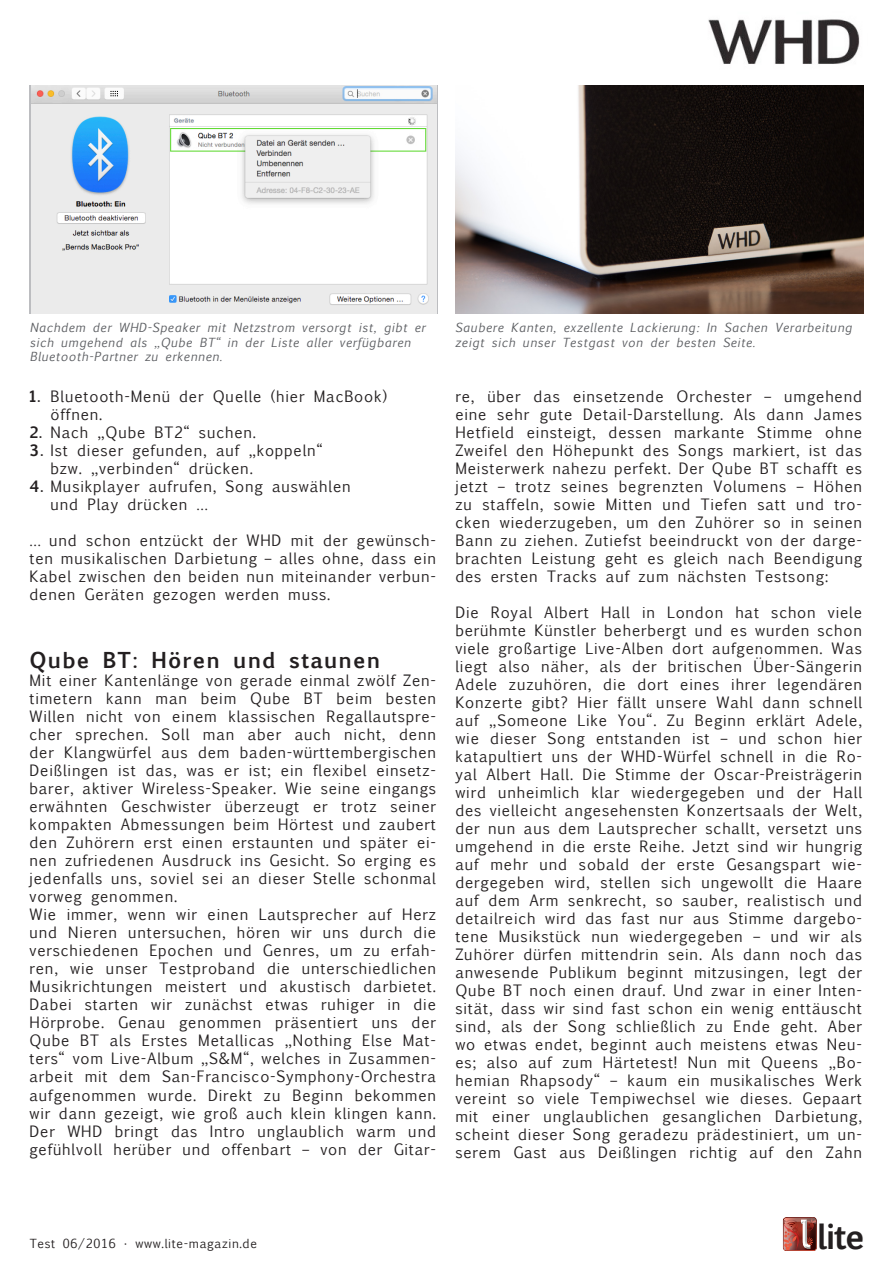
<style>
.page{position:relative;width:893px;height:1263px;background:#fff}
.page>*{position:absolute;margin:0;border:0;box-sizing:border-box;transform-origin:0 0}
.t1{font:700 33.3px "Euphemia UCAS";color:#231f20}
.t2{font:700 21px "Euphemia UCAS";letter-spacing:.055em;color:#231f20}
.t3{font:15px/18px "Euphemia UCAS";letter-spacing:.055em;color:#231f20}
.t4{font:italic 12px/14.4px "Euphemia UCAS";letter-spacing:.055em;color:#5c5e62}
.t5{font:12px "Euphemia UCAS";letter-spacing:.055em;color:#231f20}
.s1{font-weight:700}
</style>
<div class="page">
<div style="left:783px;top:1215px;width:36px;height:36px;background:#231f20;opacity:.75"></div>
<img style="left:708px;top:19px;width:152px;height:45px">
<img style="left:31px;top:85px;width:405px;height:228px">
<img style="left:455px;top:85px;width:408px;height:228px">
<p class="t4" style="left:30px;top:321px;width:397px">Nachdem der WHD-Speaker mit Netzstrom versorgt ist, gibt er sich umgehend als „Qube BT“ in der Liste aller verfügbaren<br>Bluetooth-Partner zu erkennen.</p>
<p class="t4" style="left:455px;top:321px;width:398px">Saubere Kanten, exzellente Lackierung: In Sachen Verarbeitung zeigt sich unser Testgast von der besten Seite.</p>
<p class="t3" style="left:51px;top:387px;width:338px;text-indent:-21px"><span class="s1">1.</span> Bluetooth-Menü der Quelle (hier MacBook) öffnen.</p>
<p class="t3" style="left:30px;top:423px;width:228px"><span class="s1">2.</span> Nach „Qube BT2“ suchen.</p>
<p class="t3" style="left:51px;top:441px;width:274px;text-indent:-21px"><span class="s1">3.</span> Ist dieser gefunden, auf „koppeln“ bzw. „verbinden“ drücken.</p>
<p class="t3" style="left:51px;top:477px;width:302px;text-indent:-21px"><span class="s1">4.</span> Musikplayer aufrufen, Song auswählen und Play drücken …</p>
<p class="t3" style="left:30px;top:531px;width:408px;text-align:justify">… und schon entzückt der WHD mit der gewünsch&shy;ten musikalischen Darbietung – alles ohne, dass ein Kabel zwischen den beiden nun miteinander verbun&shy;denen Geräten gezogen werden muss.</p>
<h2 class="t2" style="left:30px;top:645px;width:352px">Qube BT: Hören und staunen</h2>
<p class="t3" style="left:30px;top:672px;width:408px">Mit einer Kantenlänge von gerade einmal zwölf Zen&shy;timetern kann man beim Qube BT beim besten Willen nicht von einem klassischen Regallautspre&shy;cher sprechen. Soll man aber auch nicht, denn der Klangwürfel aus dem baden-württembergischen Deißlingen ist das, was er ist; ein flexibel einsetz&shy;barer, aktiver Wireless-Speaker. Wie seine eingangs erwähnten Geschwister überzeugt er trotz seiner kompakten Abmessungen beim Hörtest und zaubert den Zuhörern erst einen erstaunten und später ei&shy;nen zufriedenen Ausdruck ins Gesicht. So erging es jedenfalls uns, soviel sei an dieser Stelle schonmal vorweg genommen.<br>Wie immer, wenn wir einen Lautsprecher auf Herz und Nieren untersuchen, hören wir uns durch die verschiedenen Epochen und Genres, um zu erfah&shy;ren, wie unser Testproband die unterschiedlichen Musikrichtungen meistert und akustisch darbietet.<br>Dabei starten wir zunächst etwas ruhiger in die Hörprobe. Genau genommen präsentiert uns der Qube BT als Erstes Metallicas „Nothing Else Mat&shy;ters“ vom Live-Album „S&amp;M“, welches in Zusammen&shy;arbeit mit dem San-Francisco-Symphony-Orchestra aufgenommen wurde. Direkt zu Beginn bekommen wir dann gezeigt, wie groß auch klein klingen kann.<br>Der WHD bringt das Intro unglaublich warm und gefühlvoll herüber und offenbart – von der Gitar-</p>
<p class="t3" style="left:455px;top:387px;width:408px;text-align:justify">re, über das einsetzende Orchester – umgehend eine sehr gute Detail-Darstellung. Als dann James Hetfield einsteigt, dessen markante Stimme ohne Zweifel den Höhepunkt des Songs markiert, ist das Meisterwerk nahezu perfekt. Der Qube BT schafft es jetzt – trotz seines begrenzten Volumens – Höhen zu staffeln, sowie Mitten und Tiefen satt und tro&shy;cken wiederzugeben, um den Zuhörer so in seinen Bann zu ziehen. Zutiefst beeindruckt von der darge&shy;brachten Leistung geht es gleich nach Beendigung des ersten Tracks auf zum nächsten Testsong:</p>
<p class="t3" style="left:455px;top:603px;width:408px;text-align:justify">Die Royal Albert Hall in London hat schon viele berühmte Künstler beherbergt und es wurden schon viele großartige Live-Alben dort aufgenommen. Was liegt also näher, als der britischen Über-Sängerin Adele zuzuhören, die dort eines ihrer legendären Konzerte gibt? Hier fällt unsere Wahl dann schnell auf „Someone Like You“. Zu Beginn erklärt Adele, wie dieser Song entstanden ist – und schon hier katapultiert uns der WHD-Würfel schnell in die Ro&shy;yal Albert Hall. Die Stimme der Oscar-Preisträgerin wird unheimlich klar wiedergegeben und der Hall des vielleicht angesehensten Konzertsaals der Welt, der nun aus dem Lautsprecher schallt, versetzt uns umgehend in die erste Reihe. Jetzt sind wir hungrig auf mehr und sobald der erste Gesangspart wie&shy;dergegeben wird, stellen sich ungewollt die Haare auf dem Arm senkrecht, so sauber, realistisch und detailreich wird das fast nur aus Stimme dargebo&shy;tene Musikstück nun wiedergegeben – und wir als Zuhörer dürfen mittendrin sein. Als dann noch das anwesende Publikum beginnt mitzusingen, legt der Qube BT noch einen drauf. Und zwar in einer Inten&shy;sität, dass wir sind fast schon ein wenig enttäuscht sind, als der Song schließlich zu Ende geht. Aber wo etwas endet, beginnt auch meistens etwas Neu&shy;es; also auf zum Härtetest! Nun mit Queens „Bo&shy;hemian Rhapsody“ – kaum ein musikalisches Werk vereint so viele Tempiwechsel wie dieses. Gepaart mit einer unglaublichen gesanglichen Darbietung, scheint dieser Song geradezu prädestiniert, um un&shy;serem Gast aus Deißlingen richtig auf den Zahn</p>
<p class="t5" style="left:30px;top:1235px;width:229px">Test 06/2016 • www.lite-magazin.de</p>
<h1 class="t1" style="left:817px;top:1211px;width:49px">lite</h1>
</div>
